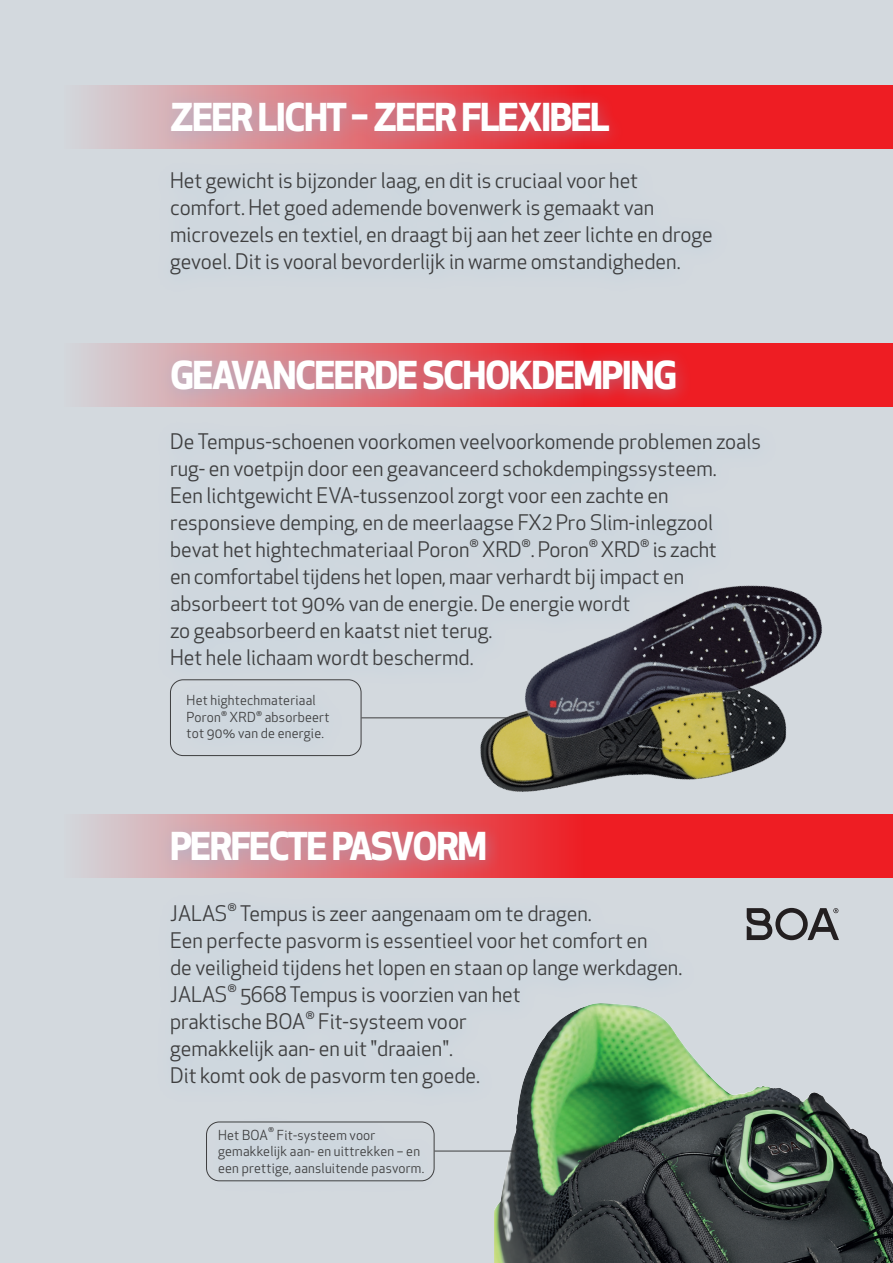
<style>
.page{position:relative;width:893px;height:1263px;background:#d3d9de}
.page>*{position:absolute;margin:0;border:0;box-sizing:border-box;transform-origin:0 0}
.t1{font:700 37.5px "Apex New";letter-spacing:-.04em;color:#fff}
.t2{font:21px/27px "Apex New";color:#3e3e3f}
.t3{font:13.5px/16.5px "Apex New";letter-spacing:.015em;color:#3e3e3f}
.t4{font:12.3px "Apex New";color:#3e3e3f}
.t5{font:7.8px "Apex New";color:#3e3e3f}
</style>
<div class="page">
<svg style="left:89px;top:814px;width:804px;height:64px;fill:#ee1d23"></svg>
<svg style="left:89px;top:85px;width:804px;height:64px;fill:#ee1d23"></svg>
<svg style="left:89px;top:343px;width:804px;height:64px;fill:#ee1d23"></svg>
<div style="left:158px;top:91px;width:467px;height:59px;background:#81b9e4;opacity:.4"></div>
<div style="left:158px;top:348px;width:535px;height:60px;background:#81b9e4;opacity:.4"></div>
<div style="left:155px;top:418px;width:624px;height:268px;background:#ced7de"></div>
<div style="left:158px;top:820px;width:345px;height:59px;background:#81b9e4;opacity:.4"></div>
<div style="left:155px;top:889px;width:543px;height:221px;background:#cfd7de"></div>
<div style="left:155px;top:159px;width:576px;height:137px;background:#cfd7de"></div>
<img style="left:494px;top:1003px;width:399px;height:260px">
<img style="left:457px;top:718px;width:321px;height:74px">
<img style="left:497px;top:585px;width:325px;height:166px">
<div style="left:170px;top:679px;width:191px;height:77px;border:1px solid #3e3e3f;border-radius:13px"></div>
<div style="left:171px;top:682px;width:176px;height:80px;background:#d0d8de"></div>
<hr style="left:361px;top:717px;width:152px;height:1px;background:#3e3e3f">
<hr style="left:434px;top:1151px;width:82px;height:1px;background:#3e3e3f">
<svg style="left:747px;top:908px;width:92px;height:32px"></svg>
<h1 class="t1" style="left:170px;top:90px;width:441px">ZEER LICHT – ZEER FLEXIBEL</h1>
<p class="t2" style="left:170px;top:167px;width:544px">Het gewicht is bijzonder laag, en dit is cruciaal voor het comfort. Het goed ademende bovenwerk is gemaakt van microvezels en textiel, en draagt bij aan het zeer lichte en droge gevoel. Dit is vooral bevorderlijk in warme omstandigheden.</p>
<h1 class="t1" style="left:170px;top:348px;width:508px">GEAVANCEERDE SCHOKDEMPING</h1>
<p class="t2" style="left:170px;top:427px;width:593px">De Tempus-schoenen voorkomen veelvoorkomende problemen zoals rug- en voetpijn door een geavanceerd schokdempingssysteem.<br>Een lichtgewicht EVA-tussenzool zorgt voor een zachte en responsieve demping, en de meerlaagse FX2 Pro Slim-inlegzool bevat het hightechmateriaal Poron</p>
<p class="t4" style="left:470px;top:534px;width:11px">®</p>
<p class="t2" style="left:483px;top:535px;width:108px">XRD . Poron</p>
<p class="t4" style="left:522px;top:534px;width:11px">®</p>
<p class="t4" style="left:589px;top:534px;width:11px">®</p>
<p class="t2" style="left:601px;top:535px;width:41px">XRD</p>
<p class="t4" style="left:640px;top:534px;width:11px">®</p>
<p class="t2" style="left:170px;top:535px;width:548px;text-indent:483px">is zacht en comfortabel tijdens het lopen, maar verhardt bij impact en absorbeert tot 90% van de energie. De energie wordt<br>zo geabsorbeerd en kaatst niet terug.<br>Het hele lichaam wordt beschermd.</p>
<p class="t3" style="left:187px;top:692px;width:144px">Het hightechmateriaal<br>Poron<sup>®</sup> XRD<sup>®</sup> absorbeert tot 90% van de energie.</p>
<h1 class="t1" style="left:170px;top:819px;width:319px">PERFECTE PASVORM</h1>
<p class="t2" style="left:170px;top:899px;width:59px">JALAS</p>
<p class="t4" style="left:227px;top:898px;width:11px">®</p>
<p class="t2" style="left:170px;top:899px;width:514px;text-indent:70px">Tempus is zeer aangenaam om te dragen.<br>Een perfecte pasvorm is essentieel voor het comfort en<br>de veiligheid tijdens het lopen en staan op lange werkdagen.<br>JALAS</p>
<p class="t4" style="left:227px;top:979px;width:11px">®</p>
<p class="t2" style="left:170px;top:980px;width:352px;text-indent:70px">5668 Tempus is voorzien van het praktische BOA</p>
<p class="t4" style="left:305px;top:1006px;width:11px">®</p>
<p class="t2" style="left:170px;top:1007px;width:312px;text-indent:148px">Fit-systeem voor gemakkelijk aan- en uit "draaien".<br>Dit komt ook de pasvorm ten goede.</p>
<p class="t3" style="left:218px;top:1127px;width:51px">Het BOA</p>
<p class="t5" style="left:268px;top:1124px;width:8px">®</p>
<p class="t3" style="left:218px;top:1127px;width:208px;text-indent:59px">Fit-systeem voor gemakkelijk aan- en uittrekken – en een prettige, aansluitende pasvorm.</p>
</div>
